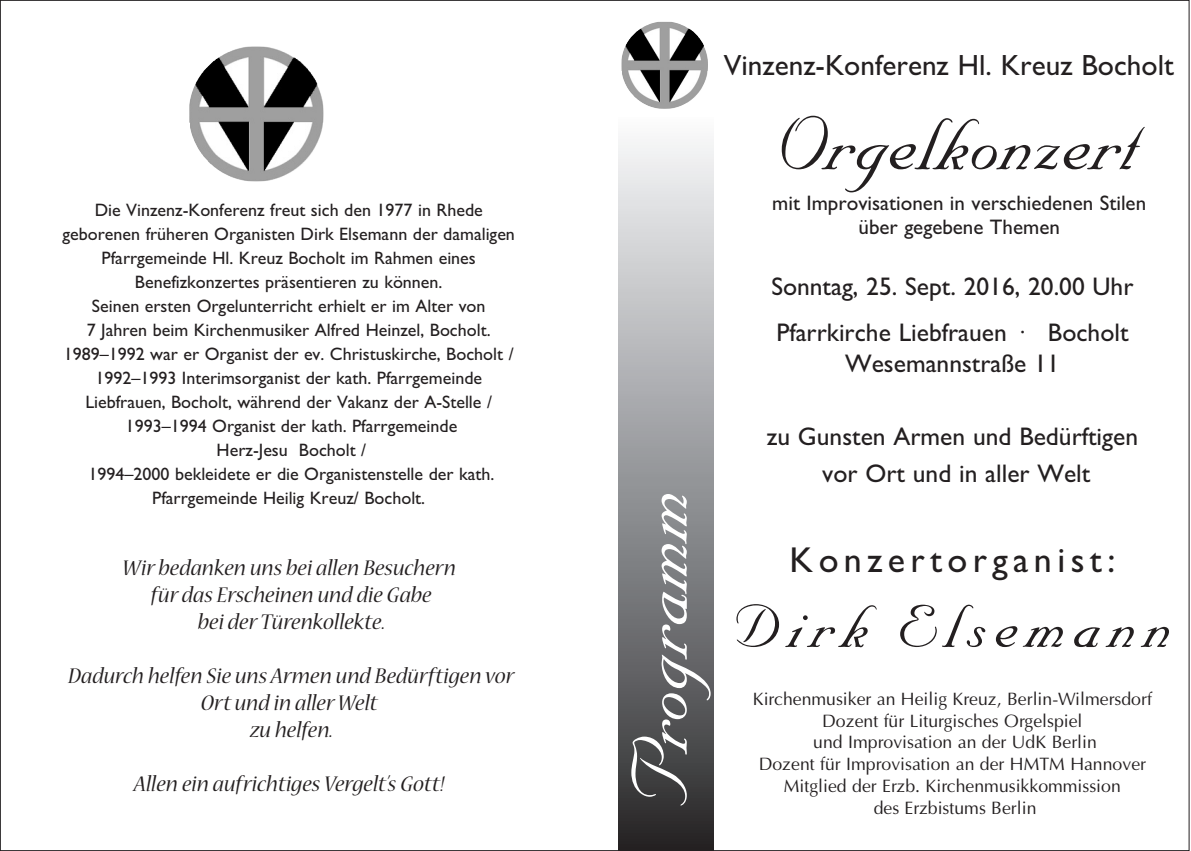
<style>
.page{position:relative;width:1191px;height:851px;background:#fff}
.page>*{position:absolute;margin:0;border:0;box-sizing:border-box;transform-origin:0 0}
.t1{font:90px "Nuptial Script";color:#fff}
.t2{font:87px "Nuptial Script";color:#231f20}
.t3{font:72px "Nuptial Script";letter-spacing:.1em;color:#231f20}
.t4{font:36px "Gill Sans";letter-spacing:.15em;color:#231f20}
.t5{font:29.25px "Gill Sans";color:#231f20}
.t6{font:25.5px/46px "Gill Sans";color:#231f20}
.t7{font:italic 24px/27px "Nueva Std";color:#231f20;text-align:center}
.t8{font:21px/24px "Gill Sans";color:#231f20;text-align:center}
.t9{font:18px/24px "Gill Sans";color:#231f20;text-align:center}
.t10{font:18px/21.9px "Optima";color:#231f20;text-align:center}
</style>
<div class="page">
<div style="left:618px;top:117px;width:95px;height:733px;background:linear-gradient(to bottom,#fafcfe,#2c2c2e)"></div>
<img style="left:621px;top:22px;width:87px;height:87px">
<img style="left:189px;top:46px;width:134px;height:135px">
<p class="t9" style="left:63px;top:198px;width:454px">Die Vinzenz-Konferenz freut sich den 1977 in Rhede geborenen früheren Organisten Dirk Elsemann der damaligen Pfarrgemeinde Hl. Kreuz Bocholt im Rahmen eines Benefizkonzertes präsentieren zu können.<br>Seinen ersten Orgelunterricht erhielt er im Alter von<br>7 Jahren beim Kirchenmusiker Alfred Heinzel, Bocholt.<br>1989–1992 war er Organist der ev. Christuskirche, Bocholt / 1992–1993 Interimsorganist der kath. Pfarrgemeinde Liebfrauen, Bocholt, während der Vakanz der A-Stelle / 1993–1994 Organist der kath. Pfarrgemeinde<br>Herz-Jesu Bocholt /<br>1994–2000 bekleidete er die Organistenstelle der kath.<br>Pfarrgemeinde Heilig Kreuz/ Bocholt.</p>
<h3 class="t7" style="left:123px;top:555px;width:335px">Wir bedanken uns bei allen Besuchern für das Erscheinen und die Gabe<br>bei derTürenkollekte.</h3>
<h3 class="t7" style="left:68px;top:663px;width:448px">Dadurch helfen Sie uns Armen und Bedürftigen vor<br>Ort und in allerWelt<br>zu helfen.</h3>
<h3 class="t7" style="left:134px;top:771px;width:312px">Allen ein aufrichtiges Vergelt’s Gott!</h3>
<h3 class="t5" style="left:724px;top:48px;width:451px">Vinzenz-Konferenz Hl. Kreuz Bocholt</h3>
<h2 class="t2" style="left:778px;top:116px;width:364px">Orgelkonzert</h2>
<p class="t8" style="left:772px;top:191px;width:375px">mit Improvisationen in verschiedenen Stilen über gegebene Themen</p>
<h3 class="t6" style="left:771px;top:263px;width:363px">Sonntag, 25. Sept. 2016, 20.00 Uhr<br>Pfarrkirche Liebfrauen · Bocholt</h3>
<h3 class="t6" style="left:845px;top:340px;width:216px">Wesemannstraße 11</h3>
<h1 class="t1" style="left:631px;top:809px;width:326px;rotate:-90deg">Programm</h1>
<h3 class="t6" style="left:766px;top:417px;width:373px;line-height:37.5px;text-align:center">zu Gunsten Armen und Bedürftigen vor Ort und in aller Welt</h3>
<h3 class="t4" style="left:789px;top:538px;width:327px">Konzertorganist:</h3>
<h3 class="t3" style="left:732px;top:602px;width:441px">Dirk Elsemann</h3>
<p class="t10" style="left:753px;top:687px;width:400px">Kirchenmusiker an Heilig Kreuz, Berlin-Wilmersdorf Dozent für Liturgisches Orgelspiel<br>und Improvisation an der UdK Berlin<br>Dozent für Improvisation an der HMTM Hannover Mitglied der Erzb. Kirchenmusikkommission<br>des Erzbistums Berlin</p>
</div>
